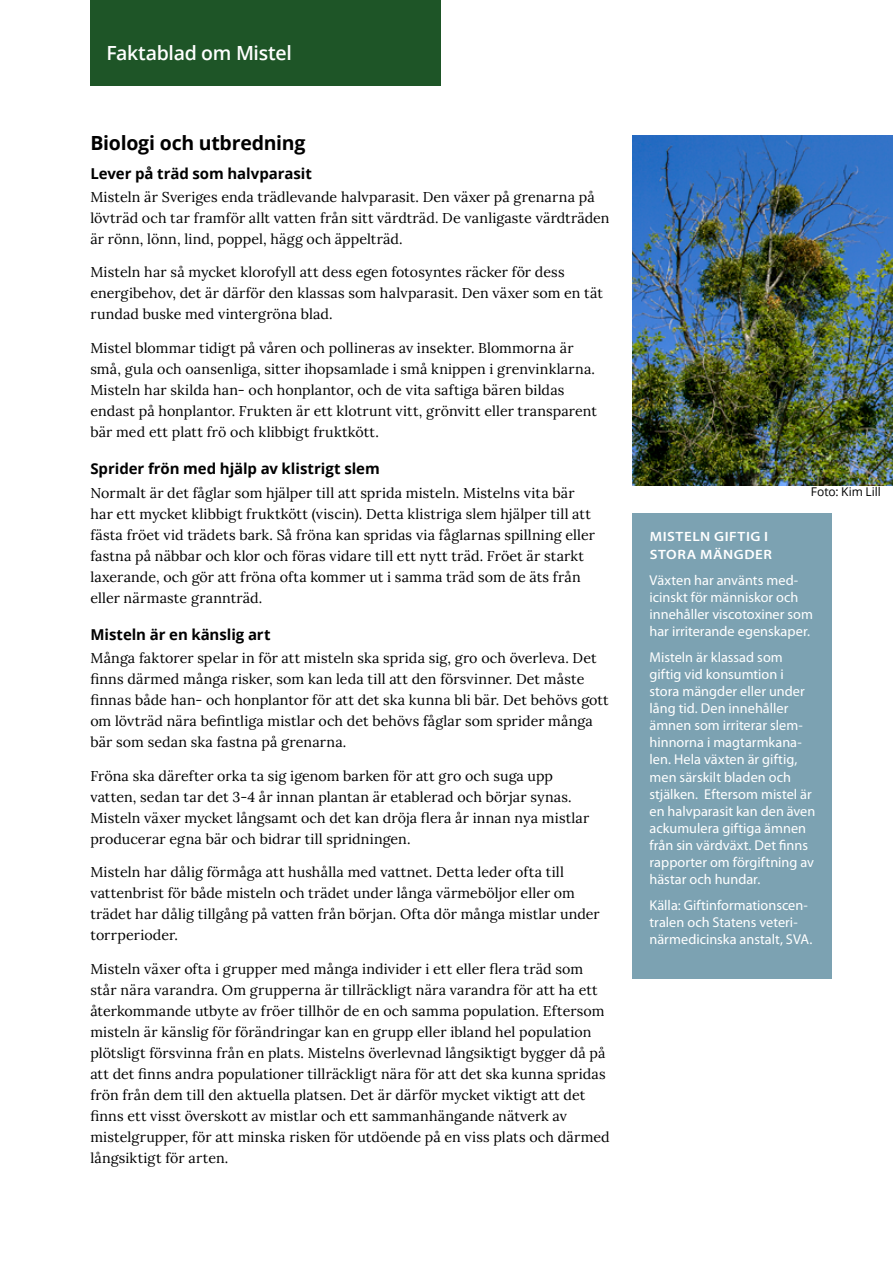
<style>
.page{position:relative;width:893px;height:1263px;background:#fff}
.page>*{position:absolute;margin:0;border:0;box-sizing:border-box;transform-origin:0 0}
.Rubrik_2{font:700 19.5px "Open Sans";letter-spacing:-.015em;color:#000}
.Text_i_huvudet{font:600 19.5px "Open Sans";letter-spacing:-.015em;color:#fff}
.Rubrik_3{font:700 15px "Open Sans";letter-spacing:-.005em;color:#000}
.Brödtext{font:14.25px/21px "Lora";letter-spacing:.01em;color:#000}
.Faktaruta_bröd{font:14.25px/17.1px "Myriad Pro";letter-spacing:.005em;color:#fff}
.Faktaruta_rubrik{font:600 13.5px/18px "Myriad Pro";letter-spacing:.04em;color:#fff;scale:1.11 1}
.Bildtext_under_bild{font:12px "Open Sans";letter-spacing:-.01em;color:#000}
</style>
<div class="page">
<div style="left:90px;top:0;width:351px;height:85px;background:#1e5527"></div>
<img style="left:632px;top:135px;width:261px;height:351px">
<div style="left:632px;top:513px;width:200px;height:465px;background:#7ca2b2"></div>
<p class="Text_i_huvudet" style="left:106px;top:40px;width:187px">Faktablad om Mistel</p>
<h2 class="Rubrik_2" style="left:90px;top:129px;width:217px">Biologi och utbredning</h2>
<h3 class="Rubrik_3" style="left:90px;top:163px;width:223px">Lever på träd som halvparasit</h3>
<p class="Brödtext" style="left:90px;top:185px;width:521px">Misteln är Sveriges enda trädlevande halvparasit. Den växer på grenarna på lövträd och tar framför allt vatten från sitt värdträd. De vanligaste värdträden är rönn, lönn, lind, poppel, hägg och äppelträd.</p>
<p class="Brödtext" style="left:90px;top:261px;width:514px">Misteln har så mycket klorofyll att dess egen fotosyntes räcker för dess energibehov, det är därför den klassas som halvparasit. Den växer som en tät rundad buske med vintergröna blad.</p>
<p class="Brödtext" style="left:90px;top:337px;width:508px">Mistel blommar tidigt på våren och pollineras av insekter. Blommorna är små, gula och oansenliga, sitter ihopsamlade i små knippen i grenvinklarna.<br>Misteln har skilda han- och honplantor, och de vita saftiga bären bildas endast på honplantor. Frukten är ett klotrunt vitt, grönvitt eller transparent bär med ett platt frö och klibbigt fruktkött.</p>
<h3 class="Rubrik_3" style="left:90px;top:458px;width:291px">Sprider frön med hjälp av klistrigt slem</h3>
<p class="Brödtext" style="left:90px;top:481px;width:506px">Normalt är det fåglar som hjälper till att sprida misteln. Mistelns vita bär har ett mycket klibbigt fruktkött (viscin). Detta klistriga slem hjälper till att fästa fröet vid trädets bark. Så fröna kan spridas via fåglarnas spillning eller fastna på näbbar och klor och föras vidare till ett nytt träd. Fröet är starkt laxerande, och gör att fröna ofta kommer ut i samma träd som de äts från eller närmaste grannträd.</p>
<h3 class="Rubrik_3" style="left:90px;top:624px;width:182px">Misteln är en känslig art</h3>
<p class="Brödtext" style="left:90px;top:646px;width:520px">Många faktorer spelar in för att misteln ska sprida sig, gro och överleva. Det finns därmed många risker, som kan leda till att den försvinner. Det måste finnas både han- och honplantor för att det ska kunna bli bär. Det behövs gott om lövträd nära befintliga mistlar och det behövs fåglar som sprider många bär som sedan ska fastna på grenarna.</p>
<p class="Brödtext" style="left:90px;top:764px;width:500px">Fröna ska därefter orka ta sig igenom barken för att gro och suga upp vatten, sedan tar det 3-4 år innan plantan är etablerad och börjar synas.<br>Misteln växer mycket långsamt och det kan dröja flera år innan nya mistlar producerar egna bär och bidrar till spridningen.</p>
<p class="Brödtext" style="left:90px;top:861px;width:511px">Misteln har dålig förmåga att hushålla med vattnet. Detta leder ofta till vattenbrist för både misteln och trädet under långa värmeböljor eller om trädet har dålig tillgång på vatten från början. Ofta dör många mistlar under torrperioder.</p>
<p class="Brödtext" style="left:90px;top:957px;width:521px">Misteln växer ofta i grupper med många individer i ett eller flera träd som står nära varandra. Om grupperna är tillräckligt nära varandra för att ha ett återkommande utbyte av fröer tillhör de en och samma population. Eftersom misteln är känslig för förändringar kan en grupp eller ibland hel population plötsligt försvinna från en plats. Mistelns överlevnad långsiktigt bygger då på att det finns andra populationer tillräckligt nära för att det ska kunna spridas frön från dem till den aktuella platsen. Det är därför mycket viktigt att det finns ett visst överskott av mistlar och ett sammanhängande nätverk av mistelgrupper, för att minska risken för utdöende på en viss plats och därmed långsiktigt för arten.</p>
<p class="Bildtext_under_bild" style="left:811px;top:484px;width:71px">Foto: Kim Lill</p>
<h3 class="Faktaruta_rubrik" style="left:650px;top:528px;width:112px">MISTELN GIFTIG I<br>STORA MÄNGDER</h3>
<p class="Faktaruta_bröd" style="left:649px;top:572px;width:165px">Växten har använts med&shy;icinskt för människor och innehåller viscotoxiner som har irriterande egenskaper.</p>
<p class="Faktaruta_bröd" style="left:649px;top:649px;width:167px">Misteln är klassad som giftig vid konsumtion i stora mängder eller under lång tid. Den innehåller ämnen som irriterar slem&shy;hinnorna i magtarmkana&shy;len. Hela växten är giftig, men särskilt bladen och stjälken. Eftersom mistel är en halvparasit kan den även ackumulera giftiga ämnen från sin värdväxt. Det finns rapporter om förgiftning av hästar och hundar.</p>
<p class="Faktaruta_bröd" style="left:649px;top:897px;width:164px">Källa: Giftinformationscen&shy;tralen och Statens veteri&shy;närmedicinska anstalt, SVA.</p>
</div>
